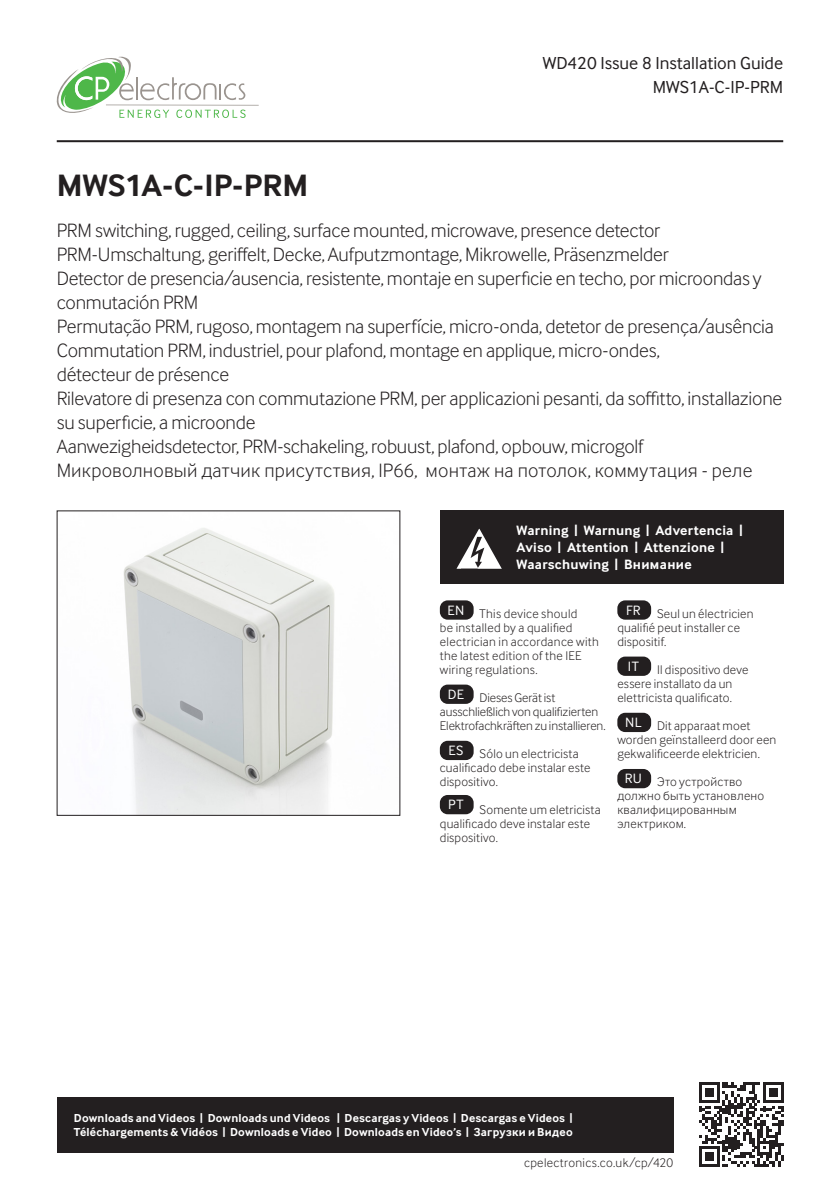
<style>
.page{position:relative;width:840px;height:1191px;background:#fff}
.page>*{position:absolute;margin:0;border:0;box-sizing:border-box;transform-origin:0 0}
.Page_Header{font:700 32px "Inter Face";letter-spacing:.005em;color:#231f20}
.Intro_Section{font:300 20px/24px "Inter Face";letter-spacing:-.01em;color:#231f20}
.Intro_Section-2{font:300 20px "Inter Face";letter-spacing:.01em;color:#231f20}
.Section_header_capti{font:18px "Inter Face";color:#231f20}
.Sub_Heading{font:700 14px/16.8px "Inter Face";letter-spacing:.02em;color:#fff}
.Sub_Heading-2{font:14px "Inter Face";letter-spacing:.025em;color:#fff}
.Caption_Copy_N{font:300 13px/14px "Inter Face";letter-spacing:.015em;color:#231f20}
.Caption_Copy_N-2{font:300 13px/14px "Inter Face";letter-spacing:-.005em;color:#231f20}
.Caption_Bullet{font:300 13px "Inter Face";letter-spacing:.025em;color:#231f20}
.Caption_Copy_N-3{font:700 12px/14px "Inter Face";letter-spacing:.015em;color:#fff}
</style>
<div class="page">
<svg style="left:57px;top:57px;width:189px;height:61px"></svg>
<hr style="left:106px;top:105px;width:152px;height:1px;background:#9a948f">
<hr style="left:57px;top:140px;width:725px;height:2px;background:#231f20">
<svg style="left:699px;top:1082px;width:84px;height:84px"></svg>
<img style="left:123px;top:528px;width:212px;height:285px">
<div style="left:57px;top:1096px;width:616px;height:56px;background:#231f20"></div>
<div style="left:439px;top:510px;width:343px;height:74px;background:#231f20"></div>
<svg style="left:456px;top:528px;width:46px;height:41px"></svg>
<div style="left:439px;top:600px;width:34px;height:19px;background:#231f20;border-radius:8px"></div>
<div style="left:439px;top:684px;width:34px;height:20px;background:#231f20;border-radius:8px"></div>
<div style="left:439px;top:741px;width:34px;height:19px;background:#231f20;border-radius:8px"></div>
<div style="left:439px;top:795px;width:34px;height:19px;background:#231f20;border-radius:8px"></div>
<div style="left:617px;top:600px;width:33px;height:19px;background:#231f20;border-radius:8px"></div>
<div style="left:617px;top:656px;width:33px;height:20px;background:#231f20;border-radius:8px"></div>
<div style="left:617px;top:713px;width:33px;height:19px;background:#231f20;border-radius:8px"></div>
<div style="left:617px;top:769px;width:33px;height:19px;background:#231f20;border-radius:8px"></div>
<p class="Section_header_capti" style="left:542px;top:53px;width:242px">WD420 Issue 8 Installation Guide</p>
<p class="Section_header_capti" style="left:652px;top:77px;width:132px">MWS1A-C-IP-PRM</p>
<p class="Page_Header" style="left:57px;top:166px;width:253px">MWS1A-C-IP-PRM</p>
<p class="Intro_Section" style="left:57px;top:218px;width:726px">PRM switching, rugged, ceiling, surface mounted, microwave, presence detector PRM-Umschaltung, geriffelt, Decke, Aufputzmontage, Mikrowelle, Präsenzmelder<br>Detector de presencia/ausencia, resistente, montaje en superficie en techo, por microondas y conmutación PRM<br>Permutação PRM, rugoso, montagem na superfície, micro-onda, detetor de presença/ausência Commutation PRM, industriel, pour plafond, montage en applique, micro-ondes,<br>détecteur de présence<br>Rilevatore di presenza con commutazione PRM, per applicazioni pesanti, da soffitto, installazione su superficie, a microonde<br>Aanwezigheidsdetector, PRM-schakeling, robuust, plafond, opbouw, microgolf</p>
<p class="Intro_Section-2" style="left:57px;top:459px;width:697px">Микроволновый датчик присутствия, IP66, монтаж на потолок, коммутация - реле</p>
<p class="Sub_Heading" style="left:516px;top:522px;width:228px">Warning | Warnung | Advertencia |<br>Aviso | Attention | Attenzione |<br>Waarschuwing | Внимание</p>
<p class="Sub_Heading-2" style="left:447px;top:602px;width:18px">EN</p>
<p class="Caption_Copy_N" style="left:439px;top:606px;width:160px;text-indent:40px">This device should<br>be installed by a qualified electrician in accordance with the latest edition of the IEE wiring regulations.</p>
<p class="Sub_Heading-2" style="left:447px;top:686px;width:18px">DE</p>
<p class="Caption_Copy_N-2" style="left:439px;top:690px;width:167px;text-indent:40px">Dieses Gerät ist ausschließlich von qualifizierten<br>Elektrofachkräften zu installieren.</p>
<p class="Sub_Heading-2" style="left:448px;top:742px;width:16px">ES</p>
<p class="Caption_Copy_N" style="left:439px;top:746px;width:152px;text-indent:40px">Sólo un electricista cualificado debe instalar este dispositivo.</p>
<p class="Sub_Heading-2" style="left:448px;top:796px;width:17px">PT</p>
<p class="Caption_Copy_N" style="left:439px;top:803px;width:162px;text-indent:40px">Somente um eletricista qualificado deve instalar este dispositivo.</p>
<p class="Sub_Heading-2" style="left:625px;top:602px;width:16px">FR</p>
<p class="Caption_Copy_N" style="left:617px;top:606px;width:138px;text-indent:40px">Seul un électricien qualifié peut installer ce dispositif.</p>
<p class="Sub_Heading-2" style="left:627px;top:658px;width:12px">IT</p>
<p class="Caption_Copy_N" style="left:617px;top:662px;width:132px;text-indent:40px">Il dispositivo deve essere installato da un elettricista qualificato.</p>
<p class="Sub_Heading-2" style="left:624px;top:714px;width:18px">NL</p>
<p class="Caption_Copy_N" style="left:617px;top:718px;width:160px;text-indent:40px">Dit apparaat moet worden geïnstalleerd door een gekwalificeerde elektricien.</p>
<p class="Sub_Heading-2" style="left:624px;top:770px;width:19px">RU</p>
<p class="Caption_Copy_N" style="left:617px;top:775px;width:148px;text-indent:40px">Это устройство должно быть установлено квалифицированным электриком.</p>
<p class="Caption_Copy_N-3" style="left:74px;top:1110px;width:500px">Downloads and Videos | Downloads und Videos | Descargas y Videos | Descargas e Videos |<br>Téléchargements &amp; Vidéos | Downloads e Video | Downloads en Video’s | Загрузки и Видео</p>
<p class="Caption_Bullet" style="left:524px;top:1154px;width:150px">cpelectronics.co.uk/cp/420</p>
</div>
